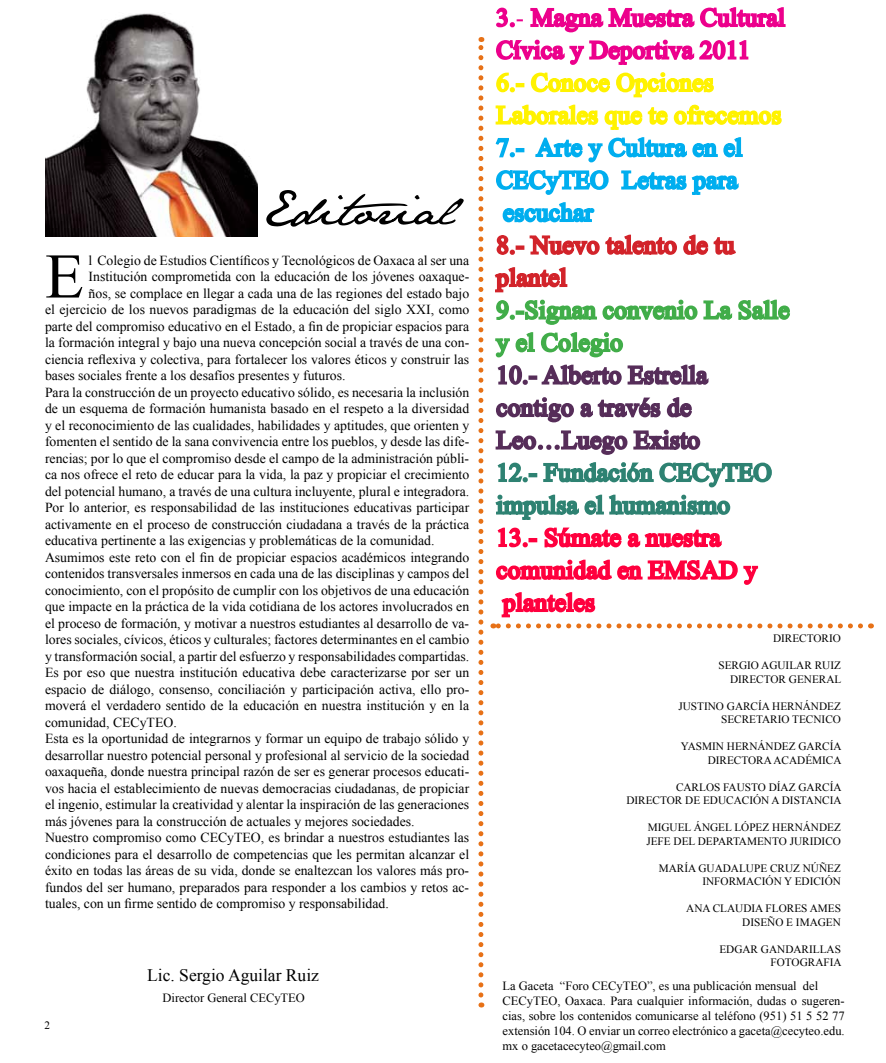
<style>
.page{position:relative;width:886px;height:1063px;background:#fff}
.page>*{position:absolute;margin:0;border:0;box-sizing:border-box;transform-origin:0 0}
.t1{font:63.62px "Times New Roman";color:#000}
.t2{font:17.5px "Times New Roman";color:#000}
.t3{font:13.75px "Times New Roman";color:#000}
.t4{font:12.5px/15px "Times New Roman";color:#000}
.t5{font:11.25px/13.5px "Times New Roman";color:#000;text-align:right}
</style>
<div class="page">
<svg style="left:266px;top:190px;width:198px;height:37px"></svg>
<img style="left:45px;top:13px;width:212px;height:224px">
<svg style="left:478px;top:37px;width:5px;height:958px"></svg>
<svg style="left:495px;top:7px;width:291px;height:216px"></svg>
<svg style="left:496px;top:235px;width:20px;height:20px"></svg>
<div style="left:516px;top:245px;width:8px;height:5px;border:2px solid #d2232a"></div>
<svg style="left:529px;top:234px;width:207px;height:21px"></svg>
<svg style="left:493px;top:267px;width:367px;height:361px"></svg>
<h1 class="t1" style="left:45px;top:233px;width:40px">E</h1>
<p class="t3" style="left:89px;top:251px;width:382px">l Colegio de Estudios Científicos y Tecnológicos de Oaxaca al ser una</p>
<p class="t3" style="left:89px;top:267px;width:382px">Institución comprometida con la educación de los jóvenes oaxaque-</p>
<p class="t3" style="left:89px;top:284px;width:382px">ños, se complace en llegar a cada una de las regiones del estado bajo</p>
<p class="t3" style="left:45px;top:300px;width:426px">el ejercicio de los nuevos paradigmas de la educación del siglo XXI, como</p>
<p class="t3" style="left:45px;top:317px;width:426px">parte del compromiso educativo en el Estado, a fin de propiciar espacios para</p>
<p class="t3" style="left:45px;top:333px;width:426px">la formación integral y bajo una nueva concepción social a través de una con-</p>
<p class="t3" style="left:45px;top:350px;width:426px">ciencia reflexiva y colectiva, para fortalecer los valores éticos y construir las</p>
<p class="t3" style="left:45px;top:366px;width:302px">bases sociales frente a los desafíos presentes y futuros.</p>
<p class="t3" style="left:45px;top:383px;width:426px">Para la construcción de un proyecto educativo sólido, es necesaria la inclusión</p>
<p class="t3" style="left:45px;top:399px;width:426px">de un esquema de formación humanista basado en el respeto a la diversidad</p>
<p class="t3" style="left:45px;top:416px;width:426px">y el reconocimiento de las cualidades, habilidades y aptitudes, que orienten y</p>
<p class="t3" style="left:45px;top:432px;width:426px">fomenten el sentido de la sana convivencia entre los pueblos, y desde las dife-</p>
<p class="t3" style="left:45px;top:449px;width:426px">rencias; por lo que el compromiso desde el campo de la administración públi-</p>
<p class="t3" style="left:45px;top:465px;width:426px">ca nos ofrece el reto de educar para la vida, la paz y propiciar el crecimiento</p>
<p class="t3" style="left:45px;top:482px;width:426px">del potencial humano, a través de una cultura incluyente, plural e integradora.</p>
<p class="t3" style="left:45px;top:498px;width:426px">Por lo anterior, es responsabilidad de las instituciones educativas participar</p>
<p class="t3" style="left:45px;top:515px;width:426px">activamente en el proceso de construcción ciudadana a través de la práctica</p>
<p class="t3" style="left:45px;top:531px;width:391px">educativa pertinente a las exigencias y problemáticas de la comunidad.</p>
<p class="t3" style="left:45px;top:548px;width:426px">Asumimos este reto con el fin de propiciar espacios académicos integrando</p>
<p class="t3" style="left:45px;top:564px;width:426px">contenidos transversales inmersos en cada una de las disciplinas y campos del</p>
<p class="t3" style="left:45px;top:581px;width:426px">conocimiento, con el propósito de cumplir con los objetivos de una educación</p>
<p class="t3" style="left:45px;top:597px;width:426px">que impacte en la práctica de la vida cotidiana de los actores involucrados en</p>
<p class="t3" style="left:45px;top:614px;width:426px">el proceso de formación, y motivar a nuestros estudiantes al desarrollo de va-</p>
<p class="t3" style="left:45px;top:630px;width:426px">lores sociales, cívicos, éticos y culturales; factores determinantes en el cambio</p>
<p class="t3" style="left:45px;top:647px;width:426px">y transformación social, a partir del esfuerzo y responsabilidades compartidas.</p>
<p class="t3" style="left:45px;top:663px;width:426px">Es por eso que nuestra institución educativa debe caracterizarse por ser un</p>
<p class="t3" style="left:45px;top:680px;width:426px">espacio de diálogo, consenso, conciliación y participación activa, ello pro-</p>
<p class="t3" style="left:45px;top:696px;width:426px">moverá el verdadero sentido de la educación en nuestra institución y en la</p>
<p class="t3" style="left:45px;top:713px;width:133px">comunidad, CECyTEO.</p>
<p class="t3" style="left:45px;top:729px;width:426px">Esta es la oportunidad de integrarnos y formar un equipo de trabajo sólido y</p>
<p class="t3" style="left:45px;top:746px;width:426px">desarrollar nuestro potencial personal y profesional al servicio de la sociedad</p>
<p class="t3" style="left:45px;top:762px;width:426px">oaxaqueña, donde nuestra principal razón de ser es generar procesos educati-</p>
<p class="t3" style="left:45px;top:779px;width:426px">vos hacia el establecimiento de nuevas democracias ciudadanas, de propiciar</p>
<p class="t3" style="left:45px;top:795px;width:426px">el ingenio, estimular la creatividad y alentar la inspiración de las generaciones</p>
<p class="t3" style="left:45px;top:812px;width:371px">más jóvenes para la construcción de actuales y mejores sociedades.</p>
<p class="t3" style="left:45px;top:828px;width:426px">Nuestro compromiso como CECyTEO, es brindar a nuestros estudiantes las</p>
<p class="t3" style="left:45px;top:845px;width:426px">condiciones para el desarrollo de competencias que les permitan alcanzar el</p>
<p class="t3" style="left:45px;top:861px;width:426px">éxito en todas las áreas de su vida, donde se enaltezcan los valores más pro-</p>
<p class="t3" style="left:45px;top:878px;width:426px">fundos del ser humano, preparados para responder a los cambios y retos ac-</p>
<p class="t3" style="left:45px;top:894px;width:345px">tuales, con un firme sentido de compromiso y responsabilidad.</p>
<p class="t2" style="left:147px;top:964px;width:173px">Lic. Sergio Aguilar Ruiz</p>
<p class="t5" style="left:45px;top:1018px;width:7px">2</p>
<p class="t4" style="left:163px;top:990px;width:144px">Director General CECyTEO</p>
<p class="t5" style="left:773px;top:631px;width:69px">DIRECTORIO</p>
<p class="t5" style="left:718px;top:658px;width:124px">SERGIO AGUILAR RUIZ<br>DIRECTOR GENERAL</p>
<p class="t5" style="left:678px;top:699px;width:164px">JUSTINO GARCÍA HERNÁNDEZ<br>SECRETARIO TECNICO</p>
<p class="t5" style="left:681px;top:739px;width:162px">YASMIN HERNÁNDEZ GARCÍA<br>DIRECTORA ACADÉMICA</p>
<p class="t5" style="left:626px;top:780px;width:217px">CARLOS FAUSTO DÍAZ GARCÍA<br>DIRECTOR DE EDUCACIÓN A DISTANCIA</p>
<p class="t5" style="left:646px;top:820px;width:196px;text-align:left">MIGUEL ÁNGEL LÓPEZ HERNÁNDEZ<br>JEFE DEL DEPARTAMENTO JURIDICO</p>
<p class="t5" style="left:659px;top:861px;width:184px">MARÍA GUADALUPE CRUZ NÚÑEZ<br>INFORMACIÓN Y EDICIÓN</p>
<p class="t5" style="left:686px;top:901px;width:156px">ANA CLAUDIA FLORES AMES<br>DISEÑO E IMAGEN</p>
<p class="t5" style="left:719px;top:942px;width:124px">EDGAR GANDARILLAS<br>FOTOGRAFIA</p>
<p class="t4" style="left:502px;top:978px;width:344px">La Gaceta “Foro CECyTEO”, es una publicación mensual del CECyTEO, Oaxaca. Para cualquier información, dudas o sugeren&shy;cias, sobre los contenidos comunicarse al teléfono (951) 51 5 52 77 extensión 104. O enviar un correo electrónico a gaceta@cecyteo.edu. mx o gacetacecyteo@gmail.com</p>
</div>
